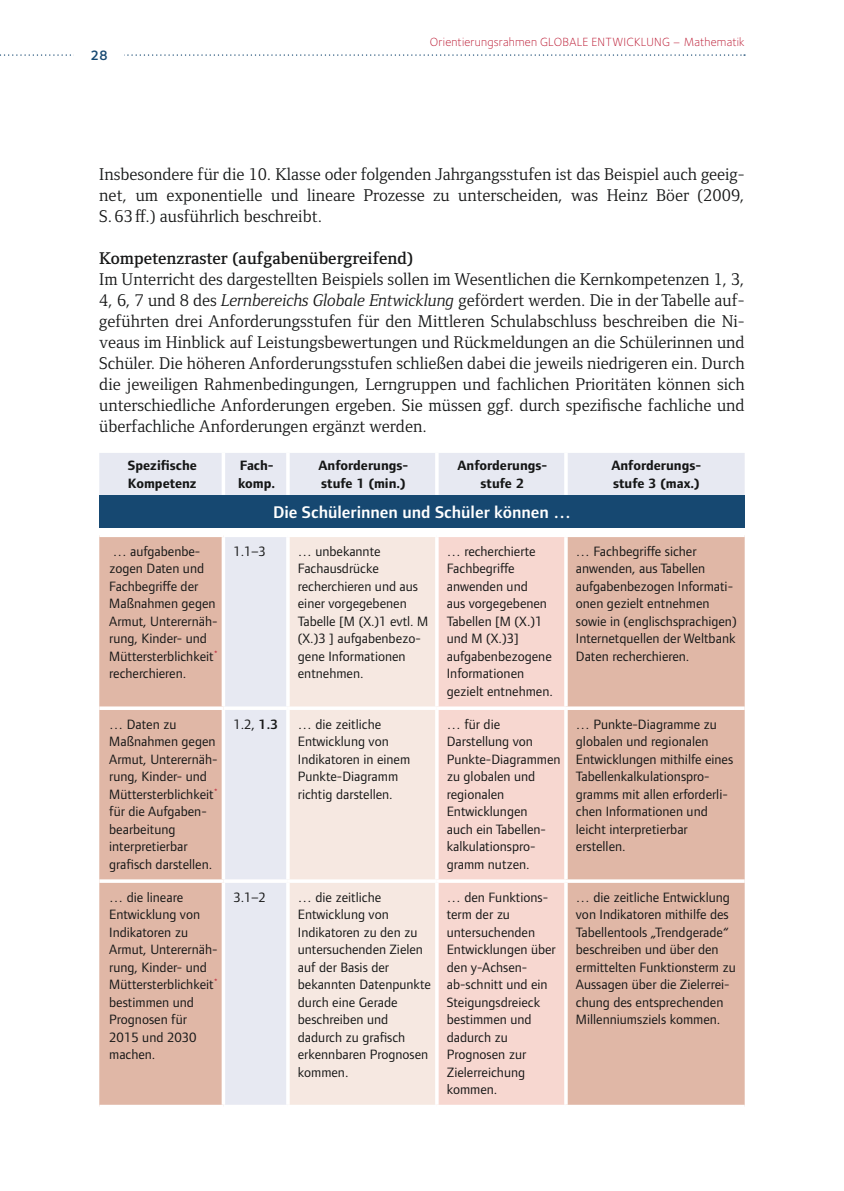
<style>
.page{position:relative;width:844px;height:1191px;background:#fff}
.page>*{position:absolute;margin:0;border:0;box-sizing:border-box;transform-origin:0 0}
.t1{font:17.5px/21px "Foundry Form Serif";color:#151616;text-align:justify}
.t2{font:600 17.5px "Foundry Form Serif";color:#151616}
.t3{font:600 17.5px "Foundry Form Sans";color:#fff}
.t4{font:14px/17.5px "Foundry Form Sans";color:#151616}
.t5{font:700 14px/17.5px "Foundry Form Sans";color:#151616}
.t6{font:600 14px "Foundry Sterling";color:#164871}
.t7{font:300 12.25px "Foundry Sterling";letter-spacing:.015em;color:#b9122c}
.s1{font-style:italic}
.s2{font-weight:600}
</style>
<div class="page">
<svg style="left:0;top:54px;width:744px;height:2px"></svg>
<div style="left:74px;top:44px;width:50px;height:19px;background:#fff"></div>
<div style="left:99px;top:453px;width:645px;height:42px;background:#e7e9f2"></div>
<div style="left:99px;top:495px;width:645px;height:33px;background:#164871"></div>
<svg style="left:99px;top:537px;width:645px;height:567px;background:#e1bfb3"></svg>
<div style="left:289px;top:537px;width:146px;height:567px;background:#f6e8e1"></div>
<div style="left:438px;top:537px;width:126px;height:567px;background:#f7d7d0"></div>
<svg style="left:221px;top:453px;width:4px;height:42px"></svg>
<hr style="left:286px;top:453px;width:3px;height:42px;background:#fff">
<hr style="left:435px;top:453px;width:3px;height:42px;background:#fff">
<hr style="left:564px;top:453px;width:3px;height:42px;background:#fff">
<hr style="left:286px;top:537px;width:3px;height:169px;background:#fff">
<hr style="left:435px;top:537px;width:3px;height:169px;background:#fff">
<svg style="left:99px;top:706px;width:124px;height:4px"></svg>
<hr style="left:223px;top:706px;width:65px;height:4px;background:#fff">
<svg style="left:288px;top:706px;width:149px;height:4px"></svg>
<hr style="left:286px;top:710px;width:3px;height:169px;background:#fff">
<svg style="left:437px;top:706px;width:129px;height:4px"></svg>
<hr style="left:435px;top:710px;width:3px;height:169px;background:#fff">
<svg style="left:566px;top:706px;width:178px;height:4px"></svg>
<svg style="left:99px;top:879px;width:124px;height:4px"></svg>
<hr style="left:223px;top:879px;width:65px;height:4px;background:#fff">
<hr style="left:288px;top:879px;width:149px;height:4px;background:#fff">
<hr style="left:286px;top:883px;width:3px;height:221px;background:#fff">
<svg style="left:437px;top:879px;width:129px;height:4px"></svg>
<hr style="left:435px;top:883px;width:3px;height:221px;background:#fff">
<svg style="left:566px;top:879px;width:178px;height:4px"></svg>
<svg style="left:221px;top:537px;width:4px;height:169px"></svg>
<svg style="left:221px;top:710px;width:4px;height:169px"></svg>
<svg style="left:221px;top:883px;width:4px;height:221px"></svg>
<hr style="left:564px;top:537px;width:3px;height:169px;background:#fff">
<hr style="left:564px;top:710px;width:3px;height:169px;background:#fff">
<hr style="left:564px;top:883px;width:3px;height:221px;background:#fff">
<svg style="left:99px;top:1104px;width:124px;height:2px"></svg>
<svg style="left:223px;top:1104px;width:63px;height:2px"></svg>
<svg style="left:289px;top:1104px;width:146px;height:1px"></svg>
<svg style="left:438px;top:1104px;width:127px;height:1px"></svg>
<svg style="left:566px;top:1104px;width:178px;height:1px"></svg>
<p class="t6" style="left:90px;top:47px;width:19px">2 82</p>
<p class="t7" style="left:429px;top:35px;width:316px">Orientierungsrahmen GLOBALE ENTWICKLUNG – Mathematik</p>
<p class="t1" style="left:99px;top:163px;width:646px">Insbesondere für die 10. Klasse oder folgenden Jahrgangsstufen ist das Beispiel auch geeig&shy;net, um exponentielle und lineare Prozesse zu unterscheiden, was Heinz Böer (2009, S. 63ff.) ausführlich beschreibt.</p>
<h4 class="t2" style="left:99px;top:248px;width:315px">Kompetenzraster (aufgabenübergreifend)</h4>
<p class="t1" style="left:99px;top:268px;width:646px">Im Unterricht des dargestellten Beispiels sollen im Wesentlichen die Kernkompetenzen 1, 3, 4, 6, 7 und 8 des <span class="s1">Lernbereichs Globale Entwicklung</span> gefördert werden. Die in der Tabelle auf&shy;geführten drei Anforderungsstufen für den Mittleren Schulabschluss beschreiben die Ni&shy;veaus im Hinblick auf Leistungsbewertungen und Rückmeldungen an die Schülerinnen und Schüler. Die höheren Anforderungsstufen schließen dabei die jeweils niedrigeren ein. Durch die jeweiligen Rahmenbedingungen, Lerngruppen und fachlichen Prioritäten können sich unterschiedliche Anforderungen ergeben. Sie müssen ggf. durch spezifische fachliche und überfachliche Anforderungen ergänzt werden.</p>
<p class="t5" style="left:128px;top:457px;width:71px">Spezifische</p>
<p class="t5" style="left:128px;top:475px;width:70px">Kompetenz</p>
<p class="t5" style="left:238px;top:457px;width:39px">Fach&shy;komp.</p>
<p class="t5" style="left:318px;top:457px;width:91px">Anforderungs&shy;stufe 1 (min.)</p>
<p class="t5" style="left:457px;top:457px;width:91px;text-align:center">Anforderungs&shy;stufe 2</p>
<p class="t5" style="left:611px;top:457px;width:91px">Anforderungs&shy;stufe 3 (max.)</p>
<p class="t3" style="left:273px;top:502px;width:299px">Die Schülerinnen und Schüler können …</p>
<p class="t4" style="left:109px;top:542px;width:110px">… aufgabenbe&shy;zogen Daten und<br>Fachbegriffe der<br>Maßnahmen gegen<br>Armut, Unterernäh&shy;rung, Kinder- und<br>Müttersterblichkeit<sup>* </sup>recherchieren.</p>
<p class="t4" style="left:233px;top:542px;width:34px">1.1–3</p>
<p class="t4" style="left:298px;top:542px;width:132px">… unbekannte<br>Fachausdrücke recherchieren und aus einer vorgegebenen<br>Tabelle [M (X.)1 evtl. M (X.)3 ] aufgabenbezo&shy;gene Informationen entnehmen.</p>
<p class="t4" style="left:446px;top:542px;width:107px">… recherchierte<br>Fachbegriffe anwenden und<br>aus vorgegebenen<br>Tabellen [M (X.)1 und M (X.)3] aufgabenbezogene<br>Informationen gezielt entnehmen.</p>
<p class="t4" style="left:575px;top:542px;width:162px">… Fachbegriffe sicher anwenden, aus Tabellen aufgabenbezogen Informati&shy;onen gezielt entnehmen sowie in (englischsprachigen)<br>Internetquellen der Weltbank<br>Daten recherchieren.</p>
<p class="t4" style="left:109px;top:715px;width:110px">… Daten zu<br>Maßnahmen gegen<br>Armut, Unterernäh&shy;rung, Kinder- und<br>Müttersterblichkeit<sup>* </sup>für die Aufgaben&shy;bearbeitung interpretierbar grafisch darstellen.</p>
<p class="t4" style="left:233px;top:715px;width:47px">1.2, <span class="s2">1.3</span></p>
<p class="t4" style="left:298px;top:715px;width:114px">… die zeitliche<br>Entwicklung von<br>Indikatoren in einem<br>Punkte-Diagramm richtig darstellen.</p>
<p class="t4" style="left:446px;top:715px;width:115px">… für die<br>Darstellung von<br>Punkte-Diagrammen zu globalen und regionalen<br>Entwicklungen<br>auch ein Tabellen&shy;kalkulationspro&shy;gramm nutzen.</p>
<p class="t4" style="left:575px;top:715px;width:159px">… Punkte-Diagramme zu globalen und regionalen<br>Entwicklungen mithilfe eines<br>Tabellenkalkulationspro&shy;gramms mit allen erforderli&shy;chen Informationen und leicht interpretierbar erstellen.</p>
<p class="t4" style="left:109px;top:888px;width:110px">… die lineare<br>Entwicklung von<br>Indikatoren zu<br>Armut, Unterernäh&shy;rung, Kinder- und<br>Müttersterblichkeit<sup>* </sup>bestimmen und<br>Prognosen für<br>2015 und 2030 machen.</p>
<p class="t4" style="left:233px;top:888px;width:34px">3.1–2</p>
<p class="t4" style="left:298px;top:888px;width:134px">… die zeitliche<br>Entwicklung von<br>Indikatoren zu den zu untersuchenden Zielen auf der Basis der bekannten Datenpunkte durch eine Gerade beschreiben und dadurch zu grafisch erkennbaren Prognosen kommen.</p>
<p class="t4" style="left:446px;top:888px;width:110px">… den Funktions&shy;term der zu untersuchenden<br>Entwicklungen über den y-Achsen&shy;ab-schnitt und ein<br>Steigungsdreieck bestimmen und dadurch zu<br>Prognosen zur<br>Zielerreichung kommen.</p>
<p class="t4" style="left:575px;top:888px;width:161px">… die zeitliche Entwicklung von Indikatoren mithilfe des<br>Tabellentools „Trendgerade“ beschreiben und über den ermittelten Funktionsterm zu<br>Aussagen über die Zielerrei&shy;chung des entsprechenden<br>Millenniumsziels kommen.</p>
</div>
